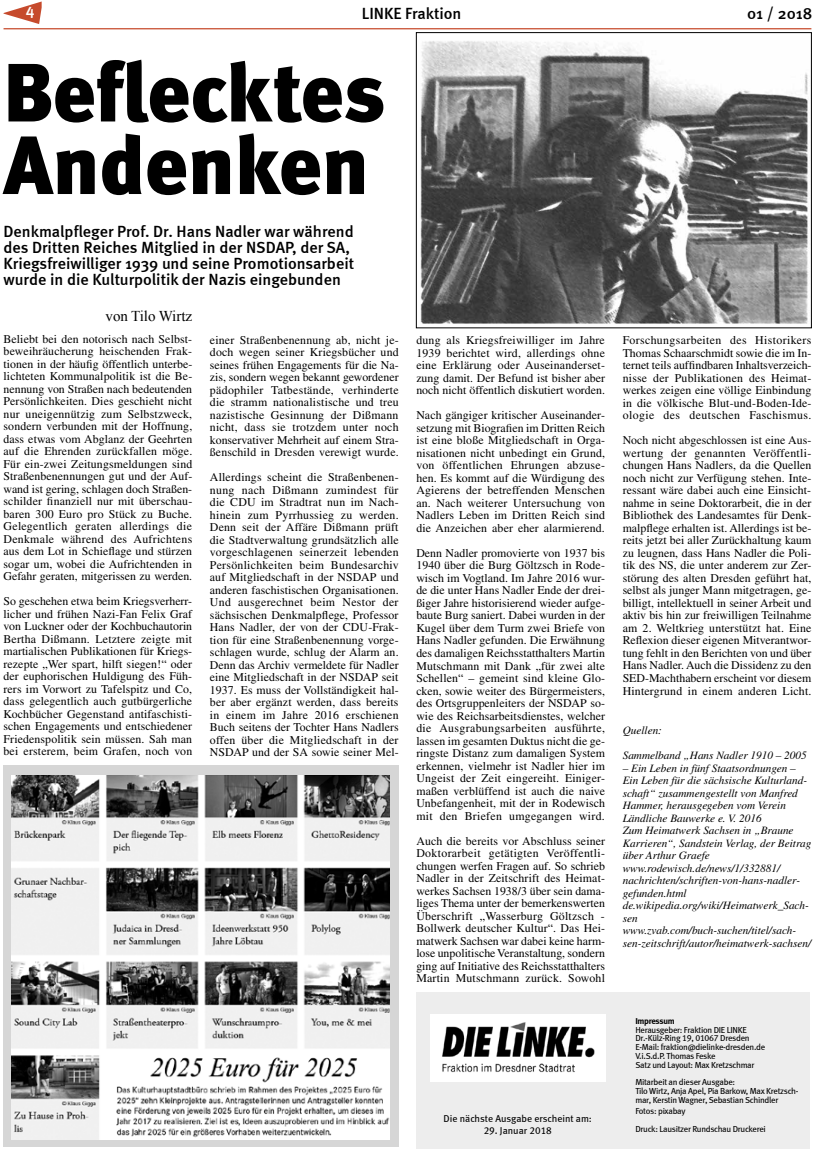
<style>
.page{position:relative;width:815px;height:1152px;background:#fff}
.page>*{position:absolute;margin:0;border:0;box-sizing:border-box;transform-origin:0 0}
.t1{font:900 82.5px/72.5px "Meta";color:#000}
.t2{font:500 16.25px/16.2px "Meta";color:#000}
.t3{font:500 16.25px "Meta";color:#fff}
.t4{font:15px "Times New Roman";color:#000}
.t5{font:11.88px/12.5px "Times";letter-spacing:.01em;color:#000;text-align:justify}
.t6{font:italic 11.25px/12.5px "Times";color:#000}
.t7{font:10px "Meta Book LF";color:#000}
.t8{font:8.75px/8.8px "Meta Book LF";letter-spacing:-.03em;color:#000}
.t9{font:8.75px "Meta Bold LF";letter-spacing:-.035em;color:#000}
</style>
<div class="page">
<div style="left:4px;top:765px;width:395px;height:381px;background:#d6d6d6"></div>
<svg style="left:4px;top:1px;width:38px;height:23px"></svg>
<hr style="left:4px;top:28px;width:807px;height:1px;background:#c64a2c">
<div style="left:416px;top:992px;width:394px;height:156px;background:#ededed"></div>
<img style="left:12px;top:775px;width:378px;height:364px">
<img style="left:420px;top:41px;width:388px;height:283px">
<div style="left:416px;top:32px;width:396px;height:296px;border:1px solid #000"></div>
<img style="left:430px;top:1014px;width:175px;height:67px">
<h2 class="t3" style="left:26px;top:0;width:10px">4</h2>
<h2 class="t2" style="left:362px;top:6px;width:101px">LINKE Fraktion</h2>
<h2 class="t2" style="left:747px;top:5px;width:67px">01 / 2018</h2>
<h1 class="t1" style="left:4px;top:56px;width:383px">Beflecktes<br>Andenken</h1>
<h2 class="t2" style="left:4px;top:223px;width:352px">Denkmalpfleger Prof. Dr. Hans Nadler war während des Dritten Reiches Mitglied in der NSDAP, der SA, Kriegsfreiwilliger 1939 und seine Promotionsarbeit wurde in die Kulturpolitik der Nazis eingebunden</h2>
<p class="t4" style="left:106px;top:306px;width:88px">von Tilo Wirtz</p>
<p class="t5" style="left:4px;top:332px;width:190px">Beliebt bei den notorisch nach Selbst&shy;beweihräucherung heischenden Frak&shy;tionen in der häufig öffentlich unterbe&shy;lichteten Kommunalpolitik ist die Be&shy;nennung von Straßen nach bedeutenden Persönlichkeiten. Dies geschieht nicht nur uneigennützig zum Selbstzweck, sondern verbunden mit der Hoffnung, dass etwas vom Abglanz der Geehrten auf die Ehrenden zurückfallen möge.<br>Für ein-zwei Zeitungsmeldungen sind Straßenbenennungen gut und der Auf&shy;wand ist gering, schlagen doch Straßen&shy;schilder finanziell nur mit überschau&shy;baren 300 Euro pro Stück zu Buche.<br>Gelegentlich geraten allerdings die Denkmale während des Aufrichtens aus dem Lot in Schieflage und stürzen sogar um, wobei die Aufrichtenden in Gefahr geraten, mitgerissen zu werden.</p>
<p class="t5" style="left:4px;top:595px;width:190px">So geschehen etwa beim Kriegsverherr&shy;licher und frühen Nazi-Fan Felix Graf von Luckner oder der Kochbuchautorin Bertha Dißmann. Letztere zeigte mit martialischen Publikationen für Kriegs&shy;rezepte „Wer spart, hilft siegen!“ oder der euphorischen Huldigung des Füh&shy;rers im Vorwort zu Tafelspitz und Co, dass gelegentlich auch gutbürgerliche Kochbücher Gegenstand antifaschisti&shy;schen Engagements und entschiedener Friedenspolitik sein müssen. Sah man bei ersterem, beim Grafen, noch von</p>
<p class="t5" style="left:210px;top:333px;width:190px">einer Straßenbenennung ab, nicht je&shy;doch wegen seiner Kriegsbücher und seines frühen Engagements für die Na&shy;zis, sondern wegen bekannt gewordener pädophiler Tatbestände, verhinderte die stramm nationalistische und treu nazistische Gesinnung der Dißmann nicht, dass sie trotzdem unter noch konservativer Mehrheit auf einem Stra&shy;ßenschild in Dresden verewigt wurde.</p>
<p class="t5" style="left:210px;top:471px;width:190px">Allerdings scheint die Straßenbenen&shy;nung nach Dißmann zumindest für die CDU im Stradtrat nun im Nach&shy;hinein zum Pyrrhussieg zu werden.<br>Denn seit der Affäre Dißmann prüft die Stadtverwaltung grundsätzlich alle vorgeschlagenen seinerzeit lebenden Persönlichkeiten beim Bundesarchiv auf Mitgliedschaft in der NSDAP und anderen faschistischen Organisationen.<br>Und ausgerechnet beim Nestor der sächsischen Denkmalpflege, Professor Hans Nadler, der von der CDU-Frak&shy;tion für eine Straßenbenennung vorge&shy;schlagen wurde, schlug der Alarm an.<br>Denn das Archiv vermeldete für Nadler eine Mitgliedschaft in der NSDAP seit 1937. Es muss der Vollständigkeit hal&shy;ber aber ergänzt werden, dass bereits in einem im Jahre 2016 erschienen Buch seitens der Tochter Hans Nadlers offen über die Mitgliedschaft in der NSDAP und der SA sowie seiner Mel-</p>
<p class="t5" style="left:416px;top:334px;width:190px">dung als Kriegsfreiwilliger im Jahre 1939 berichtet wird, allerdings ohne eine Erklärung oder Auseinanderset&shy;zung damit. Der Befund ist bisher aber noch nicht öffentlich diskutiert worden.</p>
<p class="t5" style="left:416px;top:409px;width:190px">Nach gängiger kritischer Auseinander&shy;setzung mit Biografien im Dritten Reich ist eine bloße Mitgliedschaft in Orga&shy;nisationen nicht unbedingt ein Grund, von öffentlichen Ehrungen abzuse&shy;hen. Es kommt auf die Würdigung des Agierens der betreffenden Menschen an. Nach weiterer Untersuchung von Nadlers Leben im Dritten Reich sind die Anzeichen aber eher alarmierend.</p>
<p class="t5" style="left:416px;top:546px;width:190px">Denn Nadler promovierte von 1937 bis 1940 über die Burg Göltzsch in Rode&shy;wisch im Vogtland. Im Jahre 2016 wur&shy;de die unter Hans Nadler Ende der drei&shy;ßiger Jahre historisierend wieder aufge&shy;baute Burg saniert. Dabei wurden in der Kugel über dem Turm zwei Briefe von Hans Nadler gefunden. Die Erwähnung des damaligen Reichsstatthalters Martin Mutschmann mit Dank „für zwei alte Schellen“ – gemeint sind kleine Glo&shy;cken, sowie weiter des Bürgermeisters, des Ortsgruppenleiters der NSDAP so&shy;wie des Reichsarbeitsdienstes, welcher die Ausgrabungsarbeiten ausführte, lassen im gesamten Duktus nicht die ge&shy;ringste Distanz zum damaligen System erkennen, vielmehr ist Nadler hier im Ungeist der Zeit eingereiht. Einiger&shy;maßen verblüffend ist auch die naive Unbefangenheit, mit der in Rodewisch mit den Briefen umgegangen wird.</p>
<p class="t5" style="left:416px;top:834px;width:190px">Auch die bereits vor Abschluss seiner Doktorarbeit getätigten Veröffentli&shy;chungen werfen Fragen auf. So schrieb Nadler in der Zeitschrift des Heimat&shy;werkes Sachsen 1938/3 über sein dama&shy;liges Thema unter der bemerkenswerten Überschrift „Wasserburg Göltzsch - Bollwerk deutscher Kultur“. Das Hei&shy;matwerk Sachsen war dabei keine harm&shy;lose unpolitische Veranstaltung, sondern ging auf Initiative des Reichsstatthalters Martin Mutschmann zurück. Sowohl</p>
<p class="t7" style="left:444px;top:1113px;width:150px">Die nächste Ausgabe erscheint am:</p>
<p class="t7" style="left:484px;top:1124px;width:70px">29. Januar 2018</p>
<p class="t5" style="left:623px;top:334px;width:190px">Forschungsarbeiten des Historikers Thomas Schaarschmidt sowie die im In&shy;ternet teils auffindbaren Inhaltsverzeich&shy;nisse der Publikationen des Heimat&shy;werkes zeigen eine völlige Einbindung in die völkische Blut-und-Boden-Ide&shy;ologie des deutschen Faschismus.</p>
<p class="t5" style="left:623px;top:434px;width:190px">Noch nicht abgeschlossen ist eine Aus&shy;wertung der genannten Veröffentli&shy;chungen Hans Nadlers, da die Quellen noch nicht zur Verfügung stehen. Inte&shy;ressant wäre dabei auch eine Einsicht&shy;nahme in seine Doktorarbeit, die in der Bibliothek des Landesamtes für Denk&shy;malpflege erhalten ist. Allerdings ist be&shy;reits jetzt bei aller Zurückhaltung kaum zu leugnen, dass Hans Nadler die Poli&shy;tik des NS, die unter anderem zur Zer&shy;störung des alten Dresden geführt hat, selbst als junger Mann mitgetragen, ge&shy;billigt, intellektuell in seiner Arbeit und aktiv bis hin zur freiwilligen Teilnahme am 2. Weltkrieg unterstützt hat. Eine Reflexion dieser eigenen Mitverantwor&shy;tung fehlt in den Berichten von und über Hans Nadler. Auch die Dissidenz zu den SED-Machthabern erscheint vor diesem Hintergrund in einem anderen Licht.</p>
<p class="t6" style="left:623px;top:724px;width:41px">Quellen:</p>
<p class="t6" style="left:623px;top:749px;width:186px">Sammelband „Hans Nadler 1910 – 2005</p>
<p class="t6" style="left:623px;top:762px;width:190px">– Ein Leben in fünf Staatsordnungen – Ein Leben für die sächsische Kulturland&shy;schaft“ zusammengestellt von Manfred Hammer, herausgegeben vom Verein Ländliche Bauwerke e. V. 2016<br>Zum Heimatwerk Sachsen in „Braune Karrieren“, Sandstein Verlag, der Beitrag über Arthur Graefe www.rodewisch.de/news/1/332881/ nachrichten/schriften-von-hans-nadler&shy;gefunden.html de.wikipedia.org/wiki/Heimatwerk_Sach&shy;sen www.zvab.com/buch-suchen/titel/sach&shy;sen-zeitschrift/autor/heimatwerk-sachsen/</p>
<p class="t9" style="left:635px;top:1015px;width:41px">Impressum</p>
<p class="t8" style="left:635px;top:1025px;width:131px">Herausgeber: Fraktion DIE LINKE Dr.-Külz-Ring 19, 01067 Dresden E-Mail: fraktion@dielinke-dresden.de V.i.S.d.P. Thomas Feske<br>Satz und Layout: Max Kretzschmar</p>
<p class="t8" style="left:635px;top:1077px;width:165px">Mitarbeit an dieser Ausgabe:<br>Tilo Wirtz, Anja Apel, Pia Barkow, Max Kretzsch&shy;mar, Kerstin Wagner, Sebastian Schindler</p>
<p class="t8" style="left:635px;top:1102px;width:132px;line-height:17.5px">Fotos: pixabay<br>Druck: Lausitzer Rundschau Druckerei</p>
</div>
